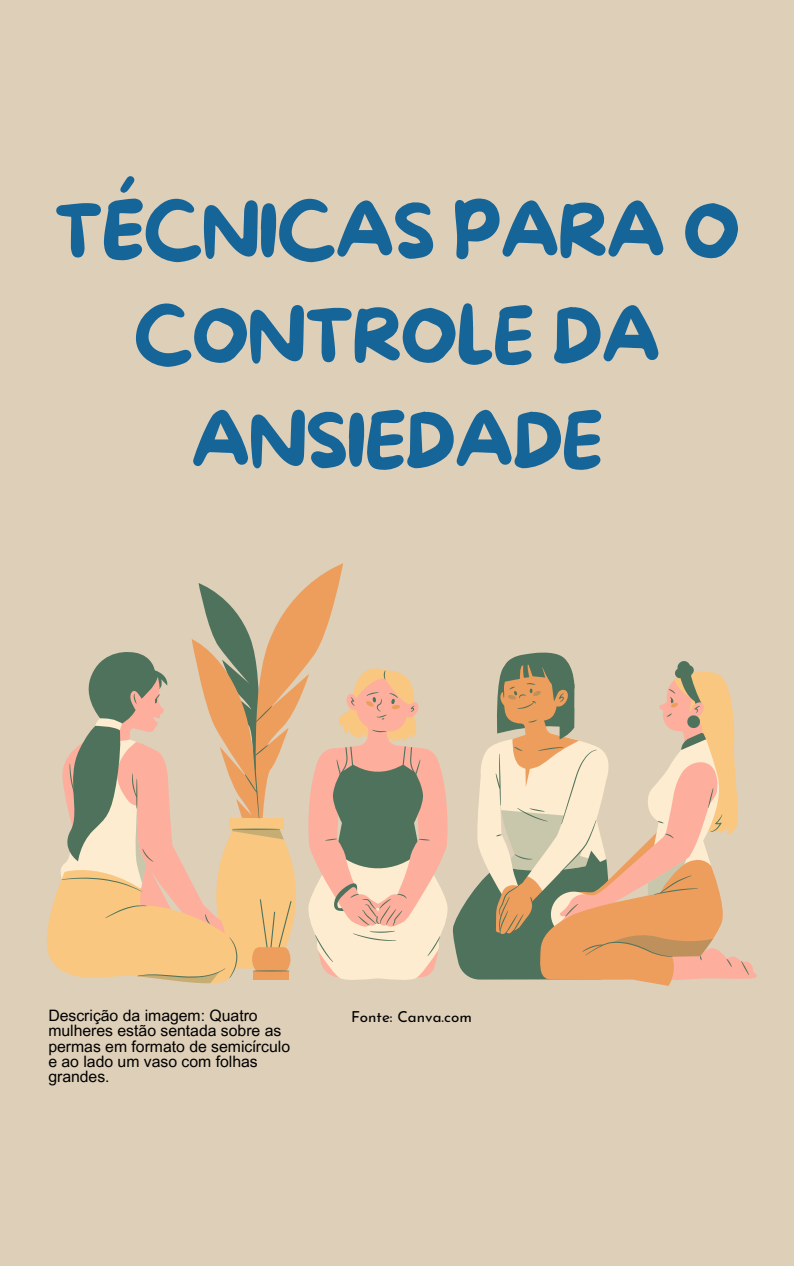
<style>
.page{position:relative;width:794px;height:1266px;background:#fff}
.page>*{position:absolute;margin:0;border:0;box-sizing:border-box;transform-origin:0 0}
.t1{font:75px/104.7px "More Sugar";letter-spacing:-.035em;color:#166599;text-align:center}
.t2{font:15.75px/15.2px "Arial MT Pro";color:#000}
.t3{font:15.15px "Josefin Sans";color:#000}
</style>
<div class="page">
<div style="left:0;top:0;width:793px;height:1266px;background:#decfb8"></div>
<svg style="left:46px;top:563px;width:711px;height:423px"></svg>
<svg style="left:62px;top:670px;width:686px;height:308px"></svg>
<p class="t1" style="left:53px;top:183px;width:688px">TÉCNICAS PARA O<br>CONTROLE DA<br>ANSIEDADE</p>
<p class="t2" style="left:48px;top:1010px;width:211px">Descrição da imagem: Quatro</p>
<p class="t3" style="left:351px;top:1010px;width:122px">Fonte: Canva.com</p>
<p class="t2" style="left:48px;top:1025px;width:243px">mulheres estão sentada sobre as permas em formato de semicírculo e ao lado um vaso com folhas grandes.</p>
</div>
